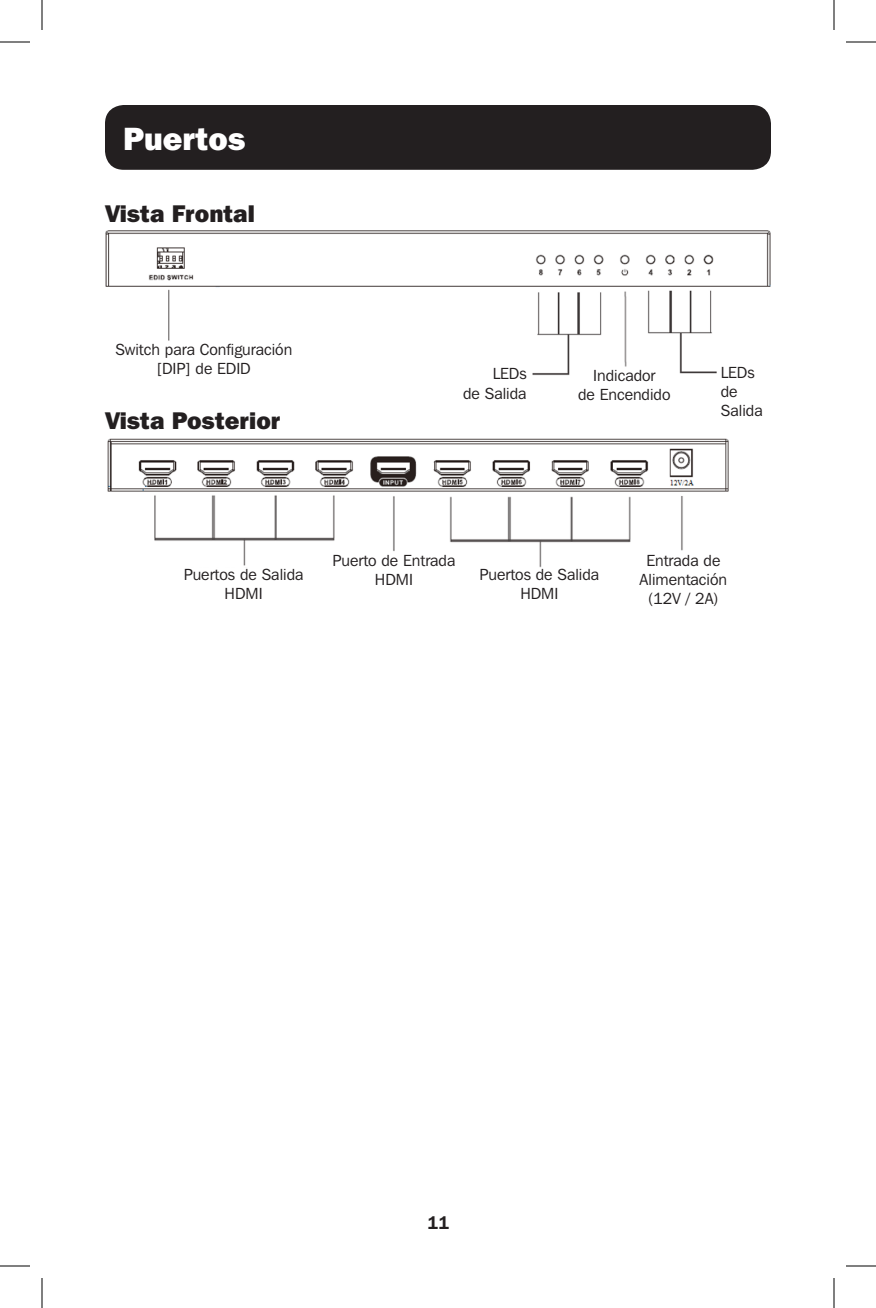
<style>
.page{position:relative;width:876px;height:1308px;background:#fff}
.page>*{position:absolute;margin:0;border:0;box-sizing:border-box;transform-origin:0 0}
.t1{font:800 32px "Franklin Gothic IT Cby BT";color:#fff}
.t2{font:800 24px "Franklin Gothic IT Cby BT";color:#231f20}
.t3{font:600 18px "Franklin Gothic IT Cby BT";color:#231f20}
.t4{font:16px/19.2px "Franklin Gothic IT Cby BT";color:#231f20;text-align:center}
</style>
<div class="page">
<div style="left:105px;top:105px;width:666px;height:65px;background:#231f20;border-radius:19px"></div>
<img style="left:105px;top:230px;width:666px;height:338px">
<hr style="left:0;top:42px;width:30px;height:1px;background:#000">
<hr style="left:846px;top:42px;width:30px;height:1px;background:#000">
<hr style="left:0;top:1266px;width:30px;height:1px;background:#000">
<hr style="left:846px;top:1266px;width:30px;height:1px;background:#000">
<hr style="left:42px;top:0;width:1px;height:30px;background:#000">
<hr style="left:42px;top:1278px;width:1px;height:30px;background:#000">
<hr style="left:834px;top:0;width:1px;height:30px;background:#000">
<hr style="left:834px;top:1278px;width:1px;height:30px;background:#000">
<p class="t1" style="left:123px;top:119px;width:124px">Puertos</p>
<p class="t2" style="left:105px;top:198px;width:151px">Vista Frontal</p>
<p class="t4" style="left:115px;top:339px;width:178px">Switch para Configuración [DIP] de EDID</p>
<p class="t2" style="left:105px;top:405px;width:177px">Vista Posterior</p>
<p class="t4" style="left:463px;top:364px;width:65px;text-align:right">LEDs<br>de Salida</p>
<p class="t4" style="left:578px;top:366px;width:94px">Indicador<br>de Encendido</p>
<p class="t4" style="left:721px;top:362px;width:43px;text-align:left">LEDs de<br>Salida</p>
<p class="t4" style="left:332px;top:550px;width:125px">Puerto de Entrada<br>HDMI</p>
<p class="t4" style="left:640px;top:550px;width:89px">Entrada de<br>Alimentación (12V / 2A)</p>
<p class="t4" style="left:184px;top:564px;width:121px">Puertos de Salida<br>HDMI</p>
<p class="t4" style="left:479px;top:564px;width:121px">Puertos de Salida<br>HDMI</p>
<p class="t3" style="left:427px;top:1211px;width:23px">11</p>
</div>
